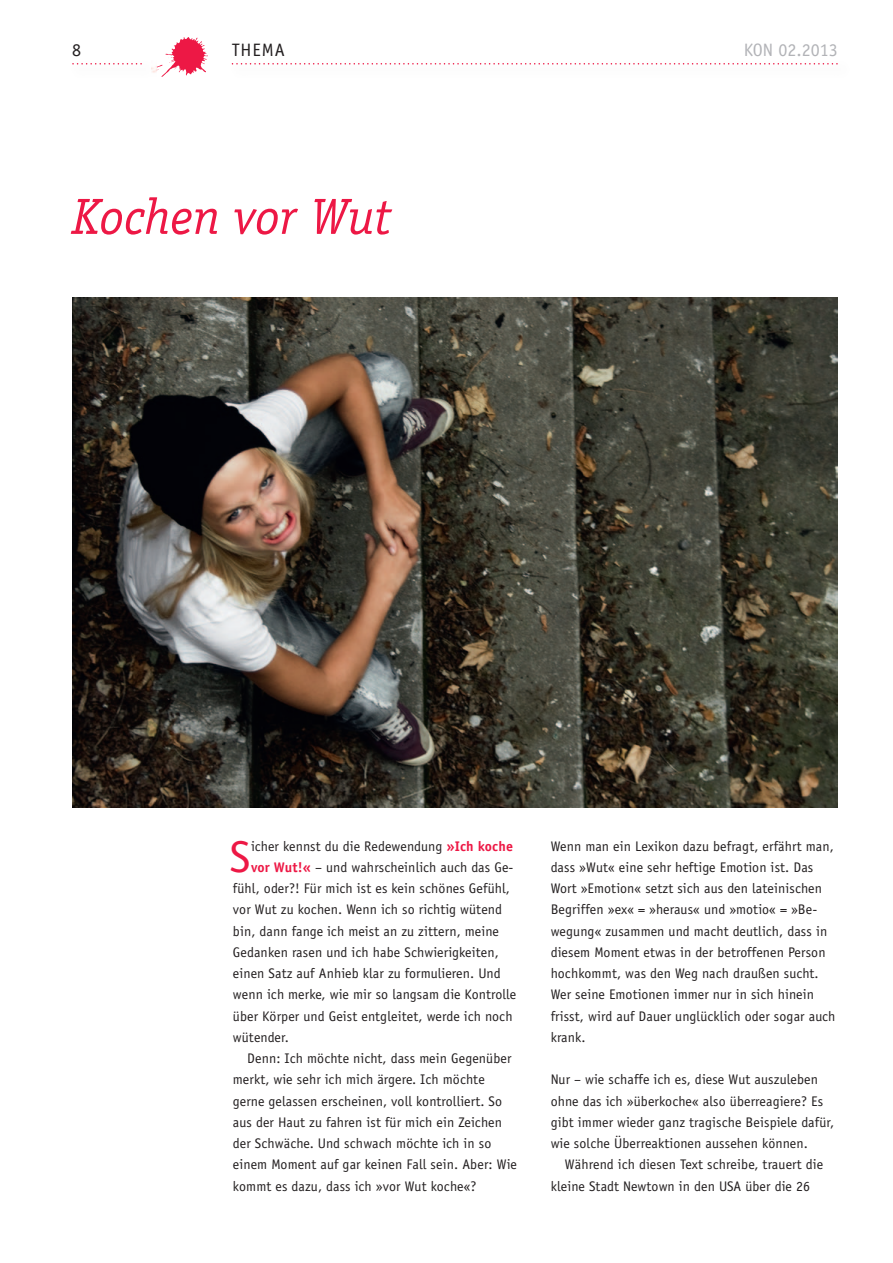
<style>
.page{position:relative;width:893px;height:1263px;background:#fff}
.page>*{position:absolute;margin:0;border:0;box-sizing:border-box;transform-origin:0 0}
.t1{font:italic 51px "Officina Serif";letter-spacing:-.01em;color:#ed1845}
.t2{font:44.7px "Officina Sans";color:#ed1845}
.t3{font:18px "Officina Sans";color:#b2b3b7}
.t4{font:18px "Officina Sans";letter-spacing:.05em;color:#231f20}
.t5{font:13.95px/21.3px "Officina Sans";letter-spacing:.01em;color:#231f20}
.s1{font-weight:700;color:#ed1845}
</style>
<div class="page">
<img style="left:156px;top:38px;width:52px;height:39px">
<img style="left:151px;top:67px;width:5px;height:6px">
<svg style="left:72px;top:63px;width:70px;height:2px"></svg>
<svg style="left:232px;top:63px;width:606px;height:2px"></svg>
<img style="left:72px;top:298px;width:766px;height:510px">
<p class="t4" style="left:72px;top:39px;width:10px">8</p>
<p class="t4" style="left:232px;top:39px;width:54px">THEMA</p>
<p class="t3" style="left:744px;top:39px;width:96px">KON 02.2013</p>
<h1 class="t1" style="left:72px;top:187px;width:320px">Kochen vor Wut</h1>
<h2 class="t2" style="left:230px;top:830px;width:22px">S</h2>
<p class="t5" style="left:251px;top:835px;width:263px">icher kennst du die Redewendung <span class="s1">»Ich koche</span></p>
<p class="t5" style="left:251px;top:856px;width:264px"><span class="s1">vor Wut!«</span> – und wahrscheinlich auch das Ge-</p>
<p class="t5" style="left:233px;top:878px;width:279px">fühl, oder?! Für mich ist es kein schönes Gefühl,</p>
<p class="t5" style="left:233px;top:899px;width:271px">vor Wut zu kochen. Wenn ich so richtig wütend</p>
<p class="t5" style="left:233px;top:920px;width:268px">bin, dann fange ich meist an zu zittern, meine</p>
<p class="t5" style="left:233px;top:941px;width:268px">Gedanken rasen und ich habe Schwierigkeiten,</p>
<p class="t5" style="left:233px;top:963px;width:269px">einen Satz auf Anhieb klar zu formulieren. Und</p>
<p class="t5" style="left:233px;top:984px;width:285px">wenn ich merke, wie mir so langsam die Kontrolle</p>
<p class="t5" style="left:233px;top:1005px;width:281px">über Körper und Geist entgleitet, werde ich noch</p>
<p class="t5" style="left:233px;top:1026px;width:57px">wütender.</p>
<p class="t5" style="left:247px;top:1048px;width:266px">Denn: Ich möchte nicht, dass mein Gegenüber</p>
<p class="t5" style="left:233px;top:1069px;width:253px">merkt, wie sehr ich mich ärgere. Ich möchte</p>
<p class="t5" style="left:233px;top:1090px;width:271px">gerne gelassen erscheinen, voll kontrolliert. So</p>
<p class="t5" style="left:233px;top:1111px;width:271px">aus der Haut zu fahren ist für mich ein Zeichen</p>
<p class="t5" style="left:233px;top:1133px;width:260px">der Schwäche. Und schwach möchte ich in so</p>
<p class="t5" style="left:233px;top:1154px;width:285px">einem Moment auf gar keinen Fall sein. Aber: Wie</p>
<p class="t5" style="left:233px;top:1175px;width:245px">kommt es dazu, dass ich »vor Wut koche«?</p>
<p class="t5" style="left:551px;top:835px;width:286px">Wenn man ein Lexikon dazu befragt, erfährt man, dass »Wut« eine sehr heftige Emotion ist. Das Wort »Emotion« setzt sich aus den lateinischen Begriffen »ex« = »heraus« und »motio« = »Be&shy;wegung« zusammen und macht deutlich, dass in diesem Moment etwas in der betroffenen Person hochkommt, was den Weg nach draußen sucht.<br>Wer seine Emotionen immer nur in sich hinein frisst, wird auf Dauer unglücklich oder sogar auch krank.</p>
<p class="t5" style="left:551px;top:1069px;width:285px">Nur – wie schaffe ich es, diese Wut auszuleben ohne das ich »überkoche« also überreagiere? Es gibt immer wieder ganz tragische Beispiele dafür, wie solche Überreaktionen aussehen können.</p>
<p class="t5" style="left:551px;top:1154px;width:274px;text-indent:14px">Während ich diesen Text schreibe, trauert die kleine Stadt Newtown in den USA über die 26</p>
</div>
